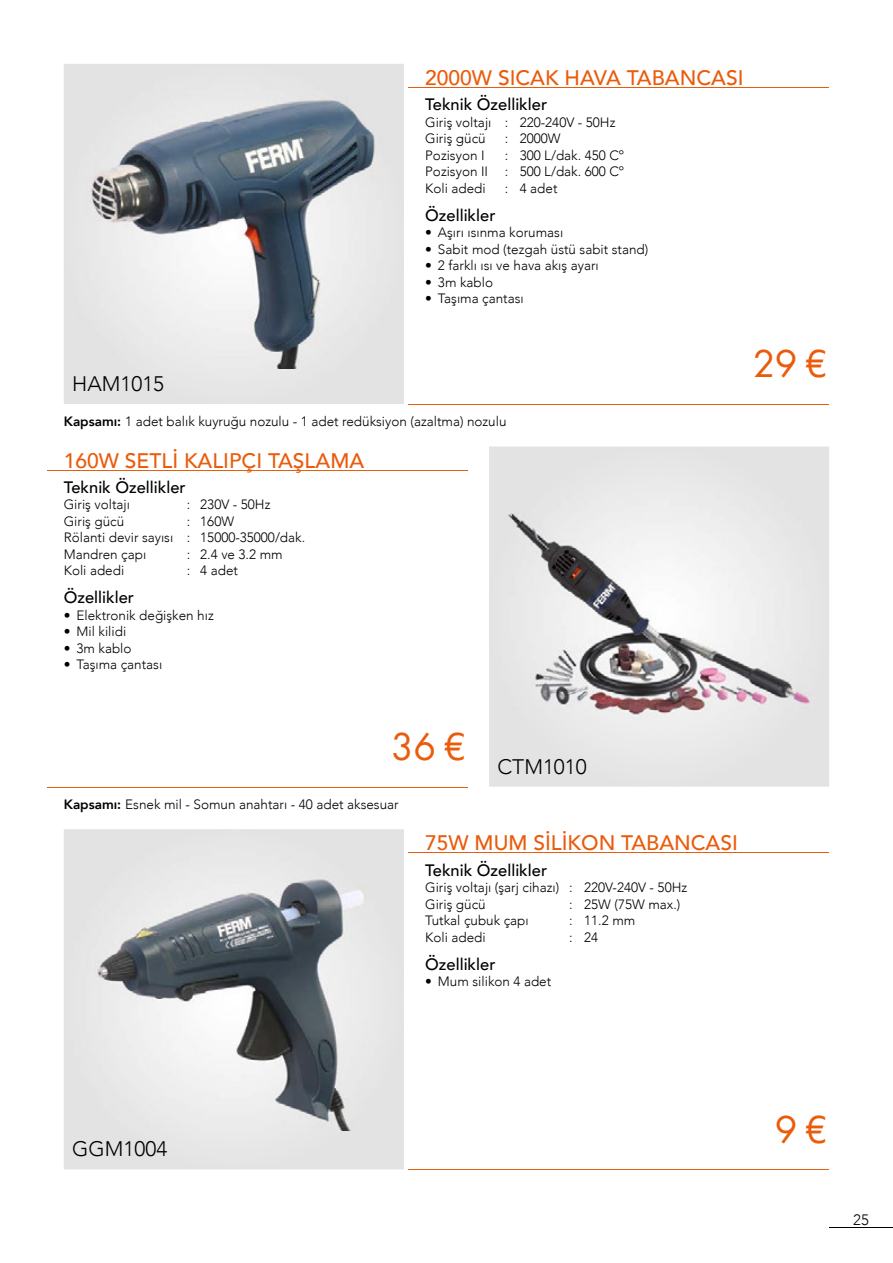
<style>
.page{position:relative;width:893px;height:1263px;background:#fff}
.page>*{position:absolute;margin:0;border:0;box-sizing:border-box;transform-origin:0 0}
.t1{font:36px "Futura";color:#ea5b0b}
.t2{font:500 21px "Avenir";color:#ea5b0b}
.t3{font:300 21px "Avenir";color:#000}
.t4{font:500 16.5px "Avenir";color:#000}
.t5{font:300 15px "Avenir";color:#000}
.t6{font:300 13.5px/16.5px "Avenir";color:#000}
.s1{font-weight:800}
</style>
<div class="page">
<hr style="left:408px;top:87px;width:421px;height:1px;background:#ea5b0b">
<hr style="left:408px;top:404px;width:421px;height:1px;background:#ea5b0b">
<div style="left:64px;top:64px;width:340px;height:340px;background:#e3e3e3"></div>
<img style="left:79px;top:80px;width:310px;height:289px">
<hr style="left:47px;top:470px;width:420px;height:1px;background:#ea5b0b">
<hr style="left:47px;top:787px;width:420px;height:1px;background:#ea5b0b">
<div style="left:489px;top:446px;width:340px;height:341px;background:#e4e4e4"></div>
<img style="left:504px;top:495px;width:310px;height:224px">
<hr style="left:408px;top:852px;width:421px;height:1px;background:#ea5b0b">
<hr style="left:408px;top:1169px;width:421px;height:1px;background:#ea5b0b">
<div style="left:64px;top:829px;width:340px;height:340px;background:#e3e3e3"></div>
<img style="left:69px;top:850px;width:311px;height:281px">
<hr style="left:829px;top:1227px;width:64px;height:1px;background:#000">
<h2 class="t2" style="left:425px;top:59px;width:320px">2000W SICAK HAVA TABANCASI</h2>
<p class="t4" style="left:425px;top:90px;width:123px">Teknik Özellikler</p>
<p class="t6" style="left:425px;top:114px;width:192px">Giriş voltajı : 220-240V - 50Hz<br>Giriş gücü</p>
<p class="t6" style="left:505px;top:130px;width:57px">: 2000W</p>
<p class="t6" style="left:425px;top:147px;width:200px;text-align:justify;text-indent:80px">: 300 L/dak. 450 Cº Pozisyon II : 500 L/dak. 600 Cº Koli adedi</p>
<p class="t6" style="left:425px;top:147px;width:61px">Pozisyon I</p>
<p class="t6" style="left:505px;top:180px;width:54px">: 4 adet</p>
<p class="t4" style="left:425px;top:201px;width:72px">Özellikler</p>
<p class="t6" style="left:425px;top:224px;width:140px">• Aşırı ısınma koruması</p>
<p class="t6" style="left:425px;top:241px;width:225px">• Sabit mod (tezgah üstü sabit stand)</p>
<p class="t6" style="left:425px;top:257px;width:175px">• 2 farklı ısı ve hava akış ayarı</p>
<p class="t6" style="left:425px;top:274px;width:69px">• 3m kablo</p>
<p class="t6" style="left:425px;top:290px;width:100px">• Taşıma çantası</p>
<h2 class="t3" style="left:72px;top:371px;width:93px">HAM1015</h2>
<p class="t6" style="left:64px;top:413px;width:444px"><span class="s1">Kapsamı:</span> 1 adet balık kuyruğu nozulu - 1 adet redüksiyon (azaltma) nozulu</p>
<h2 class="t2" style="left:64px;top:442px;width:302px">160W SETLİ KALIPÇI TAŞLAMA</h2>
<p class="t4" style="left:64px;top:473px;width:123px">Teknik Özellikler</p>
<p class="t6" style="left:64px;top:496px;width:68px">Giriş voltajı</p>
<p class="t6" style="left:187px;top:496px;width:85px">: 230V - 50Hz</p>
<p class="t6" style="left:64px;top:513px;width:62px">Giriş gücü</p>
<p class="t6" style="left:64px;top:513px;width:243px;text-indent:123px">: 160W<br>Rölanti devir sayısı : 15000-35000/dak.<br>Mandren çapı</p>
<p class="t6" style="left:187px;top:546px;width:97px">: 2.4 ve 3.2 mm</p>
<p class="t6" style="left:64px;top:562px;width:62px">Koli adedi</p>
<p class="t6" style="left:187px;top:562px;width:53px">: 4 adet</p>
<p class="t4" style="left:64px;top:583px;width:72px">Özellikler</p>
<p class="t6" style="left:64px;top:607px;width:152px">• Elektronik değişken hız</p>
<p class="t6" style="left:64px;top:623px;width:64px">• Mil kilidi</p>
<p class="t6" style="left:64px;top:640px;width:69px">• 3m kablo</p>
<p class="t6" style="left:64px;top:656px;width:100px">• Taşıma çantası</p>
<h1 class="t1" style="left:753px;top:341px;width:76px">29 €</h1>
<h2 class="t3" style="left:392px;top:754px;width:197px"><sup>36</sup> <sup>€</sup> CTM1010</h2>
<p class="t6" style="left:64px;top:796px;width:336px"><span class="s1">Kapsamı:</span> Esnek mil - Somun anahtarı - 40 adet aksesuar</p>
<h2 class="t2" style="left:425px;top:825px;width:314px">75W MUM SİLİKON TABANCASI</h2>
<p class="t4" style="left:425px;top:855px;width:123px">Teknik Özellikler</p>
<p class="t6" style="left:425px;top:879px;width:263px">Giriş voltajı (şarj cihazı) : 220V-240V - 50Hz<br>Giriş gücü</p>
<p class="t6" style="left:569px;top:896px;width:113px">: 25W (75W max.)</p>
<p class="t6" style="left:425px;top:912px;width:105px">Tutkal çubuk çapı</p>
<p class="t6" style="left:569px;top:912px;width:68px">: 11.2 mm</p>
<p class="t6" style="left:425px;top:929px;width:62px">Koli adedi</p>
<p class="t6" style="left:569px;top:929px;width:31px">: 24</p>
<p class="t4" style="left:425px;top:949px;width:72px">Özellikler</p>
<p class="t6" style="left:425px;top:973px;width:128px">• Mum silikon 4 adet</p>
<h2 class="t3" style="left:72px;top:1137px;width:97px">GGM1004</h2>
<h1 class="t1" style="left:775px;top:1106px;width:53px">9 €</h1>
<p class="t5" style="left:853px;top:1211px;width:17px">25</p>
</div>
